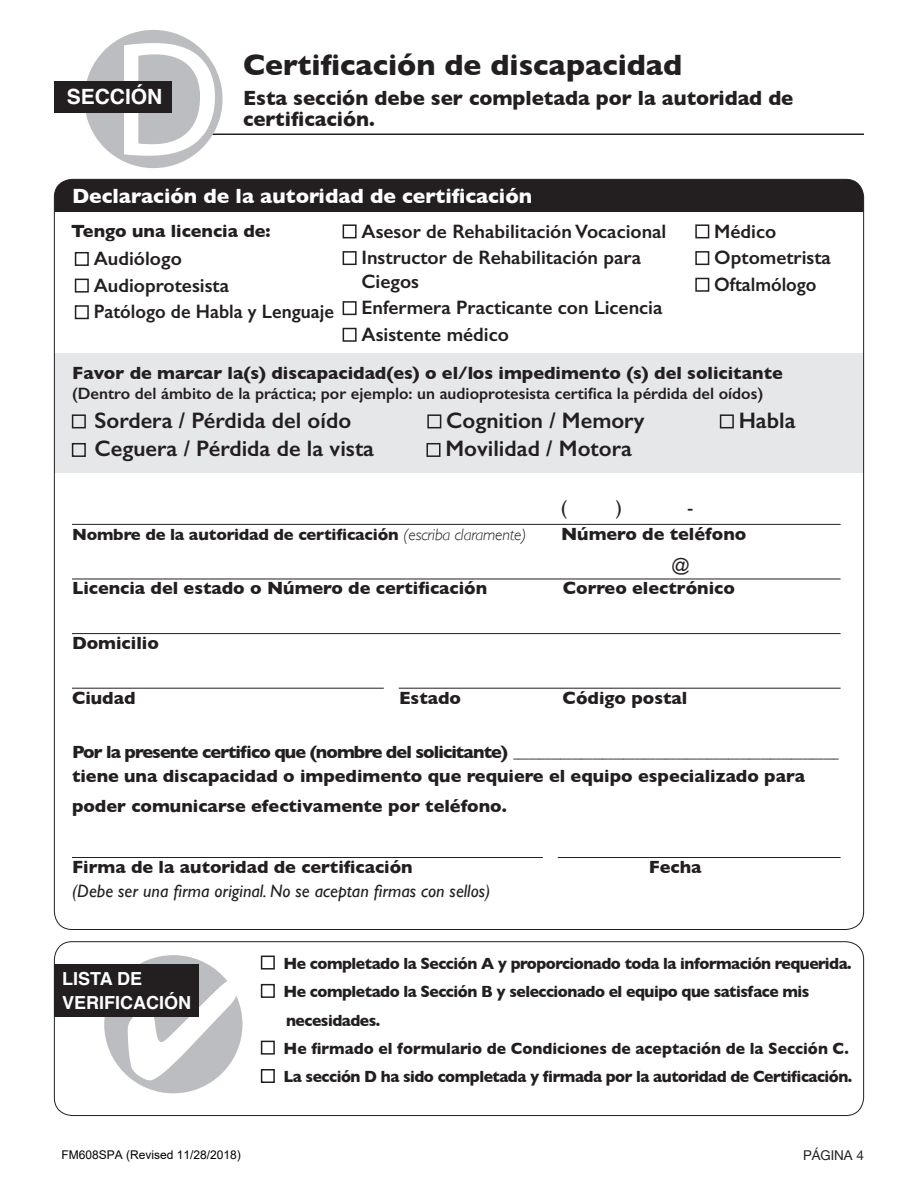
<style>
.page{position:relative;width:918px;height:1188px;background:#fff}
.page>*{position:absolute;margin:0;border:0;box-sizing:border-box;transform-origin:0 0}
.t1{font:164.4px "Myriad Pro";color:#fff}
.t2{font:700 30px "Gill Sans";color:#231f20}
.t3{font:600 22.5px "Gill Sans";color:#231f20}
.t4{font:700 21px/21px "Gill Sans";color:#231f20}
.t5{font:700 21px "Gill Sans";color:#fff}
.t6{font:700 21px "Helvetica";color:#fff}
.t7{font:600 19.5px/23.4px "Gill Sans";color:#231f20}
.t8{font:600 19.5px "Gill Sans";color:#231f20;scale:.95 1}
.t9{font:19.5px "Gill Sans";color:#231f20}
.t10{font:700 18px/30px "Gill Sans";color:#231f20}
.t11{font:italic 18px "Gill Sans";color:#231f20}
.t12{font:700 18px "Helvetica";color:#fff}
.t13{font:18px "Gill Sans";color:#231f20}
.t14{font:700 16.5px "Gill Sans";letter-spacing:-.03em;color:#231f20;scale:.95 1}
.t15{font:600 16.5px "Gill Sans";color:#231f20}
.t16{font:700 16.5px "Gill Sans";color:#231f20;scale:.95 1}
.t17{font:700 16.5px "Gill Sans";letter-spacing:-.01em;color:#231f20}
.t18{font:13.5px "Helvetica Neue";color:#231f20}
.t19{font:12px "Arial";color:#000}
.t20{font:700 10.5px "Gill Sans";color:#231f20}
.s1{font-weight:300;font-style:italic}
.s2{font-size:18px}
</style>
<div class="page">
<div style="left:54px;top:353px;width:810px;height:120px;background:#e6e7e9"></div>
<hr style="left:194px;top:134px;width:670px;height:1px;background:#231f20">
<div style="left:84px;top:30px;width:139px;height:138px;background:#bcbdc0;border-radius:50%"></div>
<div style="left:54px;top:82px;width:117px;height:31px;background:#231f20"></div>
<div style="left:54px;top:941px;width:810px;height:175px;border:1px solid #231f20;border-radius:18px"></div>
<div style="left:261px;top:956px;width:14px;height:14px;border:2px solid #231f20"></div>
<div style="left:261px;top:984px;width:14px;height:14px;border:2px solid #231f20"></div>
<div style="left:261px;top:1041px;width:14px;height:14px;border:2px solid #231f20"></div>
<div style="left:261px;top:1069px;width:14px;height:14px;border:2px solid #231f20"></div>
<div style="left:54px;top:179px;width:810px;height:33px;background:#231f20"></div>
<hr style="left:72px;top:524px;width:769px;height:1px;background:#231f20">
<hr style="left:72px;top:579px;width:769px;height:1px;background:#231f20">
<hr style="left:72px;top:633px;width:769px;height:1px;background:#231f20">
<hr style="left:72px;top:688px;width:769px;height:1px;background:#231f20">
<hr style="left:72px;top:857px;width:769px;height:1px;background:#231f20">
<div style="left:75px;top:252px;width:14px;height:14px;border:2px solid #231f20"></div>
<div style="left:75px;top:279px;width:14px;height:14px;border:2px solid #231f20"></div>
<div style="left:75px;top:305px;width:14px;height:14px;border:2px solid #231f20"></div>
<div style="left:72px;top:414px;width:14px;height:14px;border:2px solid #231f20"></div>
<div style="left:427px;top:414px;width:14px;height:14px;border:2px solid #231f20"></div>
<div style="left:720px;top:414px;width:14px;height:14px;border:2px solid #231f20"></div>
<div style="left:72px;top:443px;width:14px;height:14px;border:2px solid #231f20"></div>
<div style="left:427px;top:443px;width:14px;height:14px;border:2px solid #231f20"></div>
<div style="left:104px;top:955px;width:138px;height:138px;background:#bcbdc0;border-radius:50%"></div>
<div style="left:54px;top:964px;width:145px;height:52px;background:#231f20"></div>
<div style="left:343px;top:224px;width:14px;height:14px;border:2px solid #231f20"></div>
<div style="left:343px;top:251px;width:14px;height:14px;border:2px solid #231f20"></div>
<div style="left:343px;top:301px;width:14px;height:14px;border:2px solid #231f20"></div>
<div style="left:343px;top:328px;width:14px;height:14px;border:2px solid #231f20"></div>
<div style="left:695px;top:224px;width:14px;height:14px;border:2px solid #231f20"></div>
<div style="left:695px;top:251px;width:14px;height:14px;border:2px solid #231f20"></div>
<div style="left:695px;top:278px;width:14px;height:14px;border:2px solid #231f20"></div>
<div style="left:384px;top:670px;width:15px;height:33px;background:#fff"></div>
<div style="left:543px;top:854px;width:15px;height:33px;background:#fff"></div>
<svg style="left:128px;top:978px;width:110px;height:102px"></svg>
<p class="t1" style="left:112px;top:-2px;width:111px">D</p>
<p class="t6" style="left:67px;top:80px;width:97px">SECCIÓN</p>
<p class="t2" style="left:243px;top:41px;width:441px">Certificación de discapacidad</p>
<p class="t4" style="left:243px;top:87px;width:552px">Esta sección debe ser completada por la autoridad de certificación.</p>
<p class="t5" style="left:72px;top:179px;width:462px">Declaración de la autoridad de certificación</p>
<p class="t10" style="left:71px;top:216px;width:201px">Tengo una licencia de:</p>
<p class="t7" style="left:94px;top:247px;width:90px">Audiólogo</p>
<p class="t7" style="left:94px;top:273px;width:137px">Audioprotesista</p>
<p class="t8" style="left:94px;top:300px;width:254px">Patólogo de Habla y Lenguaje</p>
<p class="t7" style="left:362px;top:219px;width:306px">Asesor de Rehabilitación Vocacional</p>
<p class="t7" style="left:362px;top:246px;width:281px">Instructor de Rehabilitación para<br>Ciegos</p>
<p class="t7" style="left:362px;top:296px;width:302px">Enfermera Practicante con Licencia</p>
<p class="t7" style="left:362px;top:323px;width:149px">Asistente médico</p>
<p class="t7" style="left:714px;top:219px;width:64px">Médico</p>
<p class="t7" style="left:714px;top:246px;width:118px">Optometrista</p>
<p class="t8" style="left:714px;top:273px;width:109px">Oftalmólogo</p>
<p class="t10" style="left:72px;top:358px;width:712px">Favor de marcar la(s) discapacidad(es) o el/los impedimento (s) del solicitante</p>
<p class="t15" style="left:72px;top:384px;width:693px">(Dentro del ámbito de la práctica; por ejemplo: un audioprotesista certifica la pérdida del oídos)</p>
<p class="t3" style="left:94px;top:406px;width:258px">Sordera / Pérdida del oído</p>
<p class="t3" style="left:446px;top:406px;width:200px">Cognition / Memory</p>
<p class="t3" style="left:739px;top:406px;width:58px">Habla</p>
<p class="t3" style="left:94px;top:435px;width:281px">Ceguera / Pérdida de la vista</p>
<p class="t3" style="left:445px;top:435px;width:188px">Movilidad / Motora</p>
<p class="t9" style="left:561px;top:496px;width:8px">(</p>
<p class="t9" style="left:616px;top:496px;width:8px">)</p>
<p class="t9" style="left:687px;top:496px;width:8px">-</p>
<p class="t13" style="left:672px;top:554px;width:20px">@</p>
<p class="t17" style="left:72px;top:521px;width:456px">Nombre de la autoridad de certificación <span class="s1">(escriba claramente)</span></p>
<p class="t10" style="left:561px;top:518px;width:187px">Número de teléfono</p>
<p class="t10" style="left:72px;top:573px;width:417px">Licencia del estado o Número de certificación</p>
<p class="t10" style="left:563px;top:573px;width:174px">Correo electrónico</p>
<p class="t10" style="left:72px;top:627px;width:88px">Domicilio</p>
<p class="t10" style="left:72px;top:682px;width:65px">Ciudad</p>
<p class="t10" style="left:399px;top:682px;width:64px">Estado</p>
<p class="t10" style="left:563px;top:682px;width:126px">Código postal</p>
<p class="t20" style="left:72px;top:746px;width:768px"><span class="s2">Por la presente certifico que (nombre del solicitante)</span> ______________________________________________________________</p>
<p class="t10" style="left:72px;top:761px;width:735px">tiene una discapacidad o impedimento que requiere el equipo especializado para poder comunicarse efectivamente por teléfono.</p>
<p class="t10" style="left:72px;top:851px;width:342px">Firma de la autoridad de certificación</p>
<p class="t10" style="left:649px;top:851px;width:54px">Fecha</p>
<p class="t11" style="left:72px;top:881px;width:420px">(Debe ser una firma original. No se aceptan firmas con sellos)</p>
<p class="t12" style="left:62px;top:964px;width:82px">LISTA DE</p>
<p class="t12" style="left:62px;top:988px;width:131px">VERIFICACIÓN</p>
<p class="t19" style="left:61px;top:1147px;width:181px">FM608SPA (Revised 11/28/2018)</p>
<p class="t14" style="left:284px;top:950px;width:599px">He completado la Sección A y proporcionado toda la información requerida.</p>
<p class="t14" style="left:284px;top:978px;width:555px">He completado la Sección B y seleccionado el equipo que satisface mis</p>
<p class="t14" style="left:286px;top:1007px;width:101px">necesidades.</p>
<p class="t16" style="left:284px;top:1035px;width:597px">He firmado el formulario de Condiciones de aceptación de la Sección C.</p>
<p class="t14" style="left:284px;top:1064px;width:600px">La sección D ha sido completada y firmada por la autoridad de Certificación.</p>
<p class="t18" style="left:803px;top:1146px;width:62px">PÁGINA 4</p>
</div>
